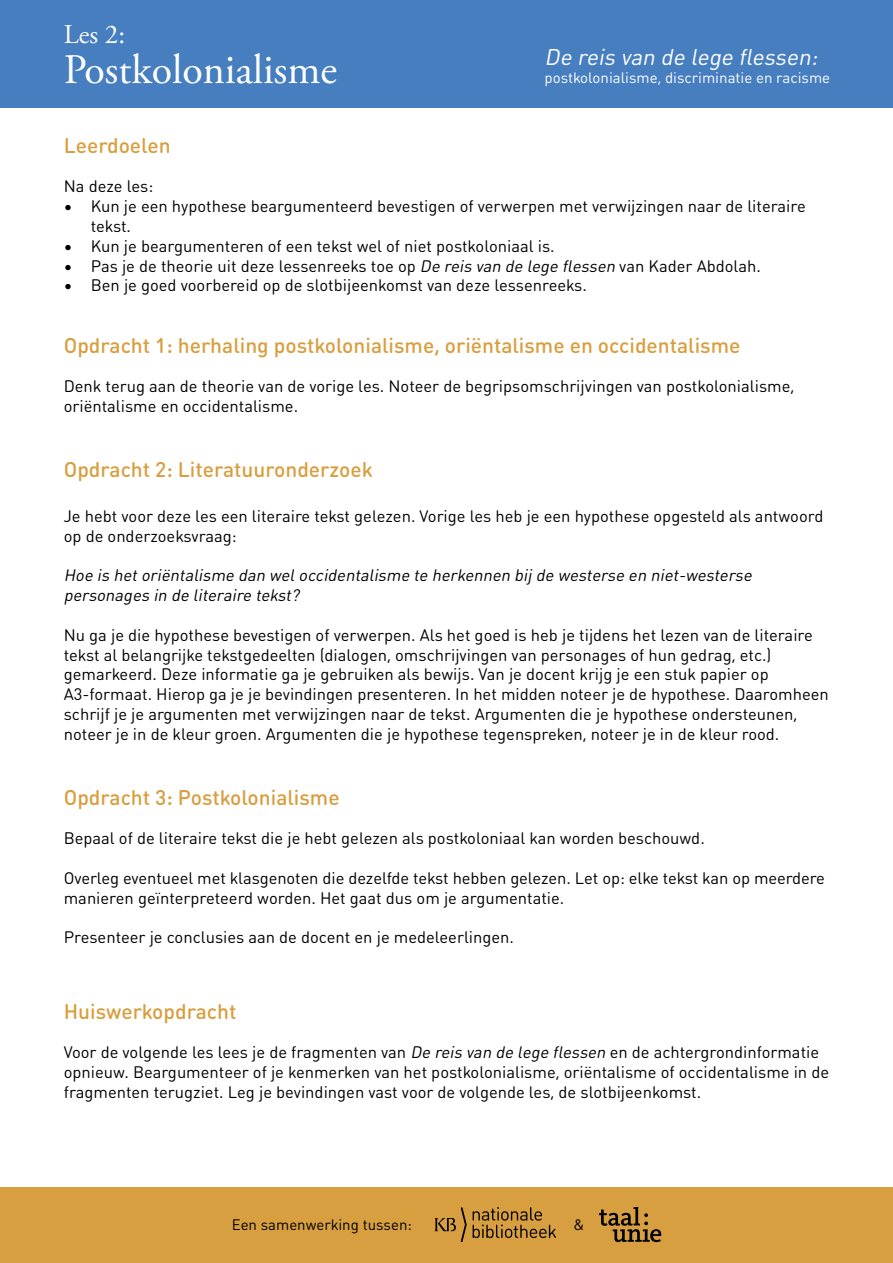
<style>
.page{position:relative;width:893px;height:1263px;background:#fff}
.page>*{position:absolute;margin:0;border:0;box-sizing:border-box;transform-origin:0 0}
.t1{font:42px "Adobe Garamond Pro";color:#fff}
.t2{font:27px "Adobe Garamond Pro";color:#fff}
.t3{font:italic 22.5px "DIN Round Pro";color:#fff}
.t4{font:500 21px "DIN Round Pro";color:#d89f40}
.t5{font:16.5px/19.8px "DIN Round Pro";color:#000}
.t6{font:italic 16.5px/19.8px "DIN Round Pro";color:#000}
.t7{font:15px "DIN Round Pro";color:#fff}
.t8{font:15px "DIN Round Pro";color:#000}
.s1{font-style:italic}
</style>
<div class="page">
<div style="left:0;top:1187px;width:893px;height:76px;background:#d89f40"></div>
<svg style="left:473px;top:1207px;width:83px;height:31px"></svg>
<svg style="left:434px;top:1207px;width:33px;height:35px"></svg>
<svg style="left:599px;top:1207px;width:62px;height:35px"></svg>
<div style="left:0;top:0;width:893px;height:108px;background:#477ec0"></div>
<h1 class="t2" style="left:64px;top:18px;width:63px">Les 2:</h1>
<h1 class="t1" style="left:64px;top:44px;width:275px">Postkolonialisme</h1>
<p class="t3" style="left:545px;top:40px;width:280px">De reis van de lege flessen:</p>
<p class="t7" style="left:545px;top:67px;width:287px">postkolonialisme, discriminatie en racisme</p>
<h2 class="t4" style="left:64px;top:129px;width:108px">Leerdoelen</h2>
<p class="t5" style="left:64px;top:176px;width:91px">Na deze les:</p>
<p class="t5" style="left:91px;top:196px;width:716px;text-indent:-27px">• Kun je een hypothese beargumenteerd bevestigen of verwerpen met verwijzingen naar de literaire tekst.</p>
<p class="t5" style="left:64px;top:235px;width:492px">• Kun je beargumenteren of een tekst wel of niet postkoloniaal is.</p>
<p class="t5" style="left:64px;top:255px;width:699px">• Pas je de theorie uit deze lessenreeks toe op <span class="s1">De reis van de lege flessen</span> van Kader Abdolah.</p>
<p class="t5" style="left:64px;top:275px;width:525px">• Ben je goed voorbereid op de slotbijeenkomst van deze lessenreeks.</p>
<h2 class="t4" style="left:64px;top:329px;width:678px">Opdracht 1: herhaling postkolonialisme, oriëntalisme en occidentalisme</h2>
<p class="t5" style="left:64px;top:376px;width:732px">Denk terug aan de theorie van de vorige les. Noteer de begripsomschrijvingen van postkolonialisme, oriëntalisme en occidentalisme.</p>
<h2 class="t4" style="left:64px;top:453px;width:310px">Opdracht 2: Literatuuronderzoek</h2>
<p class="t5" style="left:64px;top:505px;width:761px">Je hebt voor deze les een literaire tekst gelezen. Vorige les heb je een hypothese opgesteld als antwoord op de onderzoeksvraag:</p>
<p class="t6" style="left:64px;top:565px;width:693px">Hoe is hetoriëntalisme dan weloccidentalisme te herkennen bij de westerse en niet-westerse personages in de literaire tekst?</p>
<p class="t5" style="left:64px;top:624px;width:767px">Nu ga je die hypothese bevestigen of verwerpen. Als het goed is heb je tijdens het lezen van de literaire tekst al belangrijke tekstgedeelten (dialogen, omschrijvingen van personages of hun gedrag, etc.) gemarkeerd. Deze informatie ga je gebruiken als bewijs. Van je docent krijg je een stuk papier op A3-formaat. Hierop ga je je bevindingen presenteren. In het midden noteer je de hypothese. Daaromheen schrijf je je argumenten met verwijzingen naar de tekst. Argumenten die je hypothese ondersteunen, noteer je in de kleur groen. Argumenten die je hypothese tegenspreken, noteer je in de kleur rood.</p>
<h2 class="t4" style="left:64px;top:781px;width:277px">Opdracht 3: Postkolonialisme</h2>
<p class="t5" style="left:64px;top:827px;width:642px">Bepaal of de literaire tekst die je hebt gelezen als postkoloniaal kan worden beschouwd.</p>
<p class="t5" style="left:64px;top:867px;width:763px">Overleg eventueel met klasgenoten die dezelfde tekst hebben gelezen. Let op: elke tekst kan op meerdere manieren geïnterpreteerd worden. Het gaat dus om je argumentatie.</p>
<p class="t5" style="left:64px;top:926px;width:452px">Presenteer je conclusies aan de docent en je medeleerlingen.</p>
<h2 class="t4" style="left:64px;top:995px;width:174px">Huiswerkopdracht</h2>
<p class="t5" style="left:64px;top:1042px;width:767px">Voor de volgende les lees je de fragmenten van <span class="s1">De reis van de lege flessen</span> en de achtergrondinformatie opnieuw. Beargumenteer of je kenmerken van het postkolonialisme, oriëntalisme of occidentalisme in de fragmenten terugziet. Leg je bevindingen vast voor de volgende les, de slotbijeenkomst.</p>
<p class="t8" style="left:232px;top:1213px;width:182px">Een samenwerking tussen:</p>
<p class="t8" style="left:573px;top:1213px;width:12px">&amp;</p>
</div>
